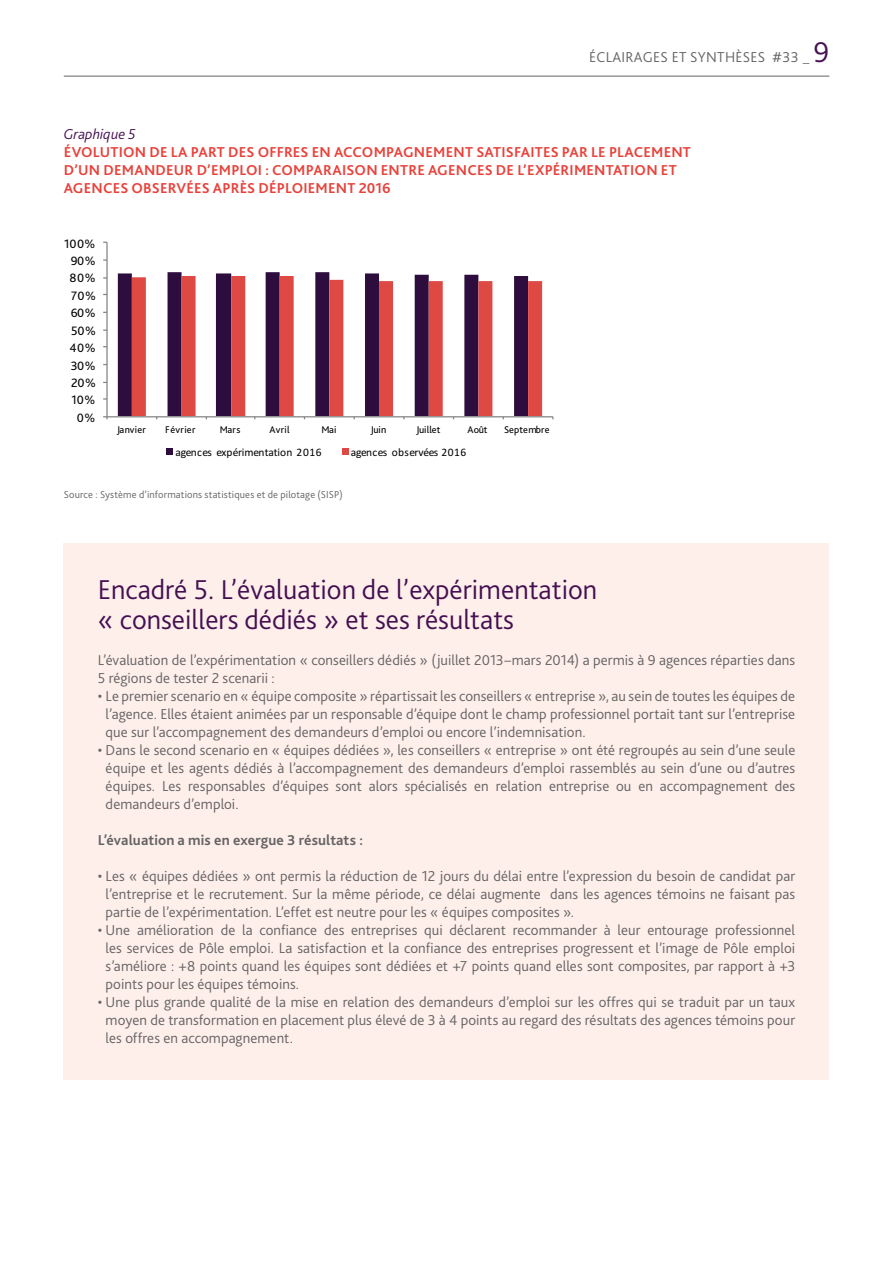
<style>
.page{position:relative;width:893px;height:1263px;background:#fff}
.page>*{position:absolute;margin:0;border:0;box-sizing:border-box;transform-origin:0 0}
.t1{font:300 28.5px/30px "Bliss 2";color:#441051}
.t2{font:300 15px/18px "Bliss 2";letter-spacing:.005em;color:#646363;text-align:justify}
.t3{font:700 15px/18px "Bliss 2";letter-spacing:.01em;color:#e8423b}
.t4{font:700 15px "Bliss 2";letter-spacing:.005em;color:#646363}
.t5{font:italic 300 15px "Bliss 2";color:#441051}
.t6{font:12.75px "Bliss 2";letter-spacing:-.015em;color:#000}
.t7{font:11.4px "Calibri";letter-spacing:-.005em;color:#000}
.t8{font:300 10.5px "Bliss 2";letter-spacing:.015em;color:#646363}
.t9{font:10.2px "Bliss 2";letter-spacing:.02em;color:#000}
.t10{font:10.2px "Bliss 2";letter-spacing:-.005em;color:#000}
.s1{font-size:30px;color:#441051}
</style>
<div class="page">
<hr style="left:64px;top:76px;width:765px;height:1px;background:#646363">
<svg style="left:118px;top:272px;width:361px;height:144px;fill:#2c0d3d"></svg>
<svg style="left:132px;top:276px;width:410px;height:140px"></svg>
<hr style="left:106px;top:242px;width:2px;height:175px;background:#868686">
<hr style="left:107px;top:416px;width:446px;height:1px;background:#868686">
<div style="left:166px;top:448px;width:7px;height:6px;background:#2c0d3d"></div>
<svg style="left:342px;top:448px;width:6px;height:6px"></svg>
<div style="left:64px;top:544px;width:765px;height:536px;background:#feefeb"></div>
<p class="t2" style="left:589px;top:48px;width:242px">ÉCLAIRAGES ET SYNTHÈSES #33 _ <span class="s1">9</span></p>
<p class="t5" style="left:64px;top:125px;width:73px">Graphique 5</p>
<p class="t3" style="left:64px;top:143px;width:629px">ÉVOLUTION DE LA PART DES OFFRES EN ACCOMPAGNEMENT SATISFAITES PAR LE PLACEMENT<br>D’UN DEMANDEUR D’EMPLOI : COMPARAISON ENTRE AGENCES DE L’EXPÉRIMENTATION ET<br>AGENCES OBSERVÉES APRÈS DÉPLOIEMENT 2016</p>
<p class="t6" style="left:64px;top:235px;width:33px">100%</p>
<p class="t6" style="left:71px;top:253px;width:26px">90%</p>
<p class="t6" style="left:69px;top:270px;width:28px">80%</p>
<p class="t6" style="left:71px;top:288px;width:26px">70%</p>
<p class="t6" style="left:71px;top:305px;width:26px">60%</p>
<p class="t6" style="left:71px;top:323px;width:26px">50%</p>
<p class="t6" style="left:69px;top:340px;width:28px">40%</p>
<p class="t6" style="left:71px;top:357px;width:26px">30%</p>
<p class="t6" style="left:71px;top:375px;width:26px">20%</p>
<p class="t6" style="left:72px;top:392px;width:25px">10%</p>
<p class="t6" style="left:77px;top:410px;width:20px">0%</p>
<p class="t9" style="left:117px;top:424px;width:30px">Janvier</p>
<p class="t9" style="left:165px;top:424px;width:32px">Février</p>
<p class="t9" style="left:220px;top:424px;width:22px">Mars</p>
<p class="t9" style="left:269px;top:424px;width:22px">Avril</p>
<p class="t9" style="left:321px;top:424px;width:17px">Mai</p>
<p class="t9" style="left:371px;top:424px;width:17px">Juin</p>
<p class="t10" style="left:417px;top:424px;width:26px">Juillet</p>
<p class="t9" style="left:467px;top:424px;width:22px">Août</p>
<p class="t9" style="left:504px;top:424px;width:47px">Septembre</p>
<p class="t7" style="left:176px;top:444px;width:147px">agences expérimentation 2016</p>
<p class="t7" style="left:351px;top:444px;width:117px">agences observées 2016</p>
<p class="t8" style="left:64px;top:487px;width:280px">Source : Système d’informations statistiques et de pilotage (SISP)</p>
<h1 class="t1" style="left:98px;top:575px;width:501px">Encadré 5. L’évaluation de l’expérimentation « conseillers dédiés » et ses résultats</h1>
<p class="t2" style="left:98px;top:651px;width:699px">L’évaluation de l’expérimentation « conseillers dédiés » (juillet 2013–mars 2014) a permis à 9 agences réparties dans<br>5 régions de tester 2 scenarii :</p>
<p class="t2" style="left:106px;top:687px;width:691px;text-indent:-8px">• Le premier scenario en « équipe composite » répartissait les conseillers « entreprise », au sein de toutes les équipes de l’agence. Elles étaient animées par un responsable d’équipe dont le champ professionnel portait tant sur l’entreprise que sur l’accompagnement des demandeurs d’emploi ou encore l’indemnisation.</p>
<p class="t2" style="left:106px;top:741px;width:691px;text-indent:-8px">• Dans le second scenario en « équipes dédiées », les conseillers « entreprise » ont été regroupés au sein d’une seule équipe et les agents dédiés à l’accompagnement des demandeurs d’emploi rassemblés au sein d’une ou d’autres équipes. Les responsables d’équipes sont alors spécialisés en relation entreprise ou en accompagnement des demandeurs d’emploi.</p>
<p class="t4" style="left:98px;top:831px;width:267px">L’évaluation a mis en exergue 3 résultats :</p>
<p class="t2" style="left:106px;top:867px;width:691px;text-indent:-8px">• Les « équipes dédiées » ont permis la réduction de 12 jours du délai entre l’expression du besoin de candidat par l’entreprise et le recrutement. Sur la même période, ce délai augmente dans les agences témoins ne faisant pas partie de l’expérimentation. L’effet est neutre pour les « équipes composites ».</p>
<p class="t2" style="left:106px;top:921px;width:691px;text-indent:-8px">• Une amélioration de la confiance des entreprises qui déclarent recommander à leur entourage professionnel les services de Pôle emploi. La satisfaction et la confiance des entreprises progressent et l’image de Pôle emploi s’améliore : +8 points quand les équipes sont dédiées et +7 points quand elles sont composites, par rapport à +3 points pour les équipes témoins.</p>
<p class="t2" style="left:106px;top:993px;width:691px;text-indent:-8px">• Une plus grande qualité de la mise en relation des demandeurs d’emploi sur les offres qui se traduit par un taux moyen de transformation en placement plus élevé de 3 à 4 points au regard des résultats des agences témoins pour les offres en accompagnement.</p>
</div>
